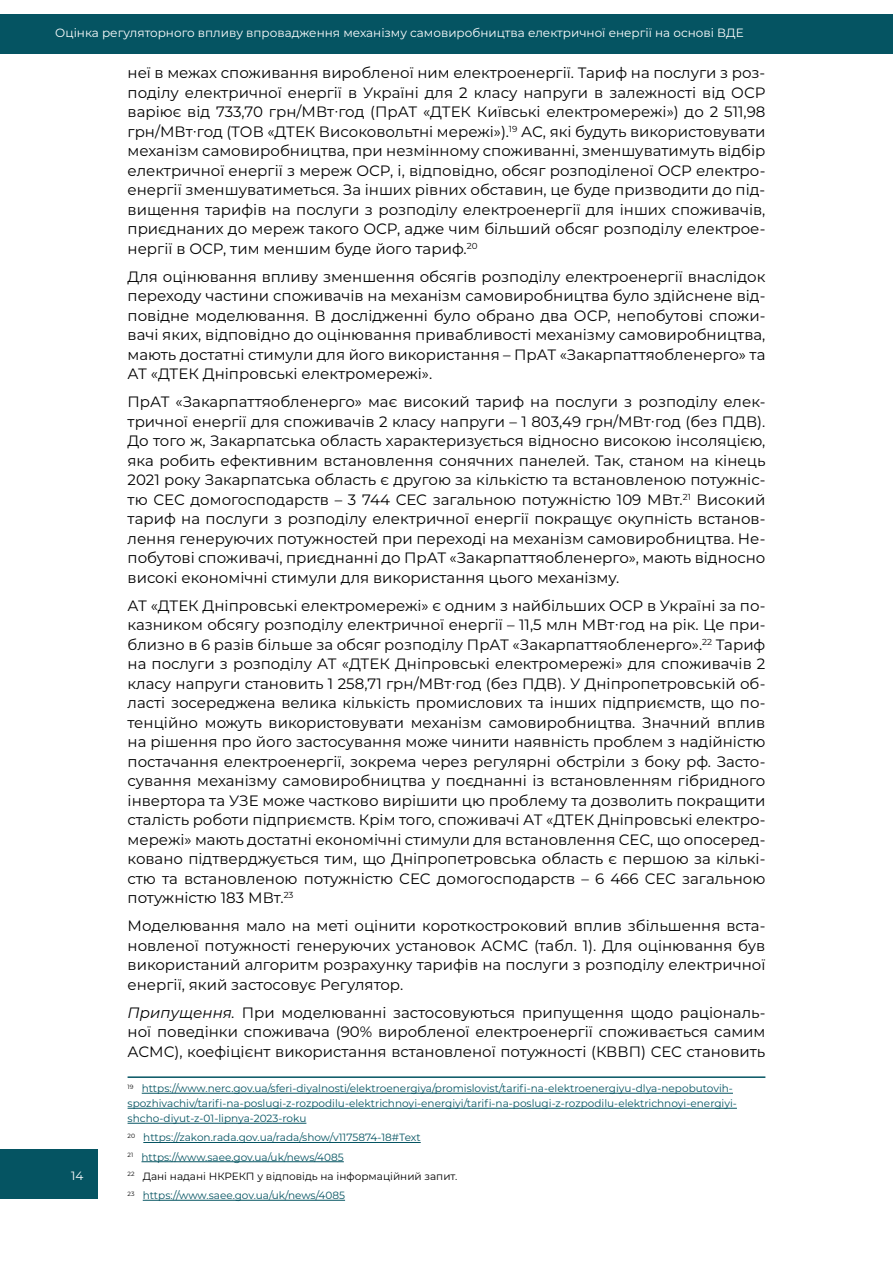
<style>
.page{position:relative;width:893px;height:1263px;background:#fff}
.page>*{position:absolute;margin:0;border:0;box-sizing:border-box;transform-origin:0 0}
.t1{font:15px/19.5px "Montserrat";color:#000;text-align:justify}
.t2{font:12px "Montserrat";color:#fff}
.t3{font:10.5px/19.2px "Montserrat";color:#055462}
.s1{font-style:italic}
.s2{color:#000}
</style>
<div class="page">
<div style="left:0;top:1149px;width:98px;height:50px;background:#055462"></div>
<div style="left:0;top:14px;width:893px;height:39px;background:#055462"></div>
<hr style="left:128px;top:1076px;width:637px;height:2px;background:#055462">
<hr style="left:142px;top:1093px;width:591px;height:1px;background:#055462">
<hr style="left:128px;top:1108px;width:609px;height:1px;background:#055462">
<hr style="left:128px;top:1123px;width:178px;height:1px;background:#055462">
<hr style="left:143px;top:1142px;width:278px;height:1px;background:#055462">
<hr style="left:141px;top:1161px;width:203px;height:1px;background:#055462">
<hr style="left:143px;top:1200px;width:202px;height:1px;background:#055462">
<p class="t2" style="left:55px;top:25px;width:690px">Оцінка регуляторного впливу впровадження механізму самовиробництва електричної енергії на основі ВДЕ</p>
<p class="t2" style="left:71px;top:1167px;width:14px">14</p>
<p class="t1" style="left:128px;top:63px;width:639px">неї в межах споживання виробленої ним електроенергії. Тариф на послуги з роз&shy;поділу електричної енергії в Україні для 2 класу напруги в залежності від ОСР варіює від 733,70 грн/МВт∙год (ПрАТ «ДТЕК Київські електромережі») до 2 511,98 грн/МВт∙год (ТОВ «ДТЕК Високовольтні мережі»).<sup>19</sup> АС, які будуть використовувати механізм самовиробництва, при незмінному споживанні, зменшуватимуть відбір електричної енергії з мереж ОСР, і, відповідно, обсяг розподіленої ОСР електро&shy;енергії зменшуватиметься. За інших рівних обставин, це буде призводити до під&shy;вищення тарифів на послуги з розподілу електроенергії для інших споживачів, приєднаних до мереж такого ОСР, адже чим більший обсяг розподілу електрое&shy;нергії в ОСР, тим меншим буде його тариф.<sup>20</sup></p>
<p class="t1" style="left:128px;top:266px;width:639px">Для оцінювання впливу зменшення обсягів розподілу електроенергії внаслідок переходу частини споживачів на механізм самовиробництва було здійснене від&shy;повідне моделювання. В дослідженні було обрано два ОСР, непобутові спожи&shy;вачі яких, відповідно до оцінювання привабливості механізму самовиробництва, мають достатні стимули для його використання – ПрАТ «Закарпаттяобленерго» та АТ «ДТЕК Дніпровські електромережі».</p>
<p class="t1" style="left:128px;top:392px;width:639px">ПрАТ «Закарпаттяобленерго» має високий тариф на послуги з розподілу елек&shy;тричної енергії для споживачів 2 класу напруги – 1 803,49 грн/МВт∙год (без ПДВ).<br>До того ж, Закарпатська область характеризується відносно високою інсоляцією, яка робить ефективним встановлення сонячних панелей. Так, станом на кінець 2021 року Закарпатська область є другою за кількістю та встановленою потужніс&shy;тю СЕС домогосподарств – 3 744 СЕС загальною потужністю 109 МВт.<sup>21</sup> Високий тариф на послуги з розподілу електричної енергії покращує окупність встанов&shy;лення генеруючих потужностей при переході на механізм самовиробництва. Не&shy;побутові споживачі, приєднанні до ПрАТ «Закарпаттяобленерго», мають відносно високі економічні стимули для використання цього механізму.</p>
<p class="t1" style="left:128px;top:595px;width:639px">АТ «ДТЕК Дніпровські електромережі» є одним з найбільших ОСР в Україні за по&shy;казником обсягу розподілу електричної енергії – 11,5 млн МВт∙год на рік. Це при&shy;близно в 6 разів більше за обсяг розподілу ПрАТ «Закарпаттяобленерго».<sup>22</sup> Тариф на послуги з розподілу АТ «ДТЕК Дніпровські електромережі» для споживачів 2 класу напруги становить 1 258,71 грн/МВт∙год (без ПДВ). У Дніпропетровській об&shy;ласті зосереджена велика кількість промислових та інших підприємств, що по&shy;тенційно можуть використовувати механізм самовиробництва. Значний вплив на рішення про його застосування може чинити наявність проблем з надійністю постачання електроенергії, зокрема через регулярні обстріли з боку рф. Засто&shy;сування механізму самовиробництва у поєднанні із встановленням гібридного інвертора та УЗЕ може частково вирішити цю проблему та дозволить покращити сталість роботи підприємств. Крім того, споживачі АТ «ДТЕК Дніпровські електро&shy;мережі» мають достатні економічні стимули для встановлення СЕС, що опосеред&shy;ковано підтверджується тим, що Дніпропетровська область є першою за кількі&shy;стю та встановленою потужністю СЕС домогосподарств – 6 466 СЕС загальною потужністю 183 МВт.<sup>23</sup></p>
<p class="t1" style="left:128px;top:916px;width:639px">Моделювання мало на меті оцінити короткостроковий вплив збільшення вста&shy;новленої потужності генеруючих установок АСМС (табл. 1). Для оцінювання був використаний алгоритм розрахунку тарифів на послуги з розподілу електричної енергії, який застосовує Регулятор.</p>
<p class="t1" style="left:128px;top:1002px;width:639px"><span class="s1">Припущення.</span> При моделюванні застосовуються припущення щодо раціональ&shy;ної поведінки споживача (90% виробленої електроенергії споживається самим АСМС), коефіцієнт використання встановленої потужності (КВВП) СЕС становить</p>
<p class="t3" style="left:128px;top:1080px;width:611px;line-height:15px"><sup>19</sup> https://www.nerc.gov.ua/sferi-diyalnosti/elektroenergiya/promislovist/tarifi-na-elektroenergiyu-dlya-nepobutovih&shy;spozhivachiv/tarifi-na-poslugi-z-rozpodilu-elektrichnoyi-energiyi/tarifi-na-poslugi-z-rozpodilu-elektrichnoyi-energiyi&shy;shcho-diyut-z-01-lipnya-2023-roku</p>
<p class="t3" style="left:128px;top:1128px;width:331px"><sup>20</sup> https://zakon.rada.gov.ua/rada/show/v1175874-18#Text<br><sup>21</sup> https://www.saee.gov.ua/uk/news/4085<br><sup>22</sup> <span class="s2">Дані надані НКРЕКП у відповідь на інформаційний запит.<br></span><sup>23</sup> https://www.saee.gov.ua/uk/news/4085</p>
</div>
